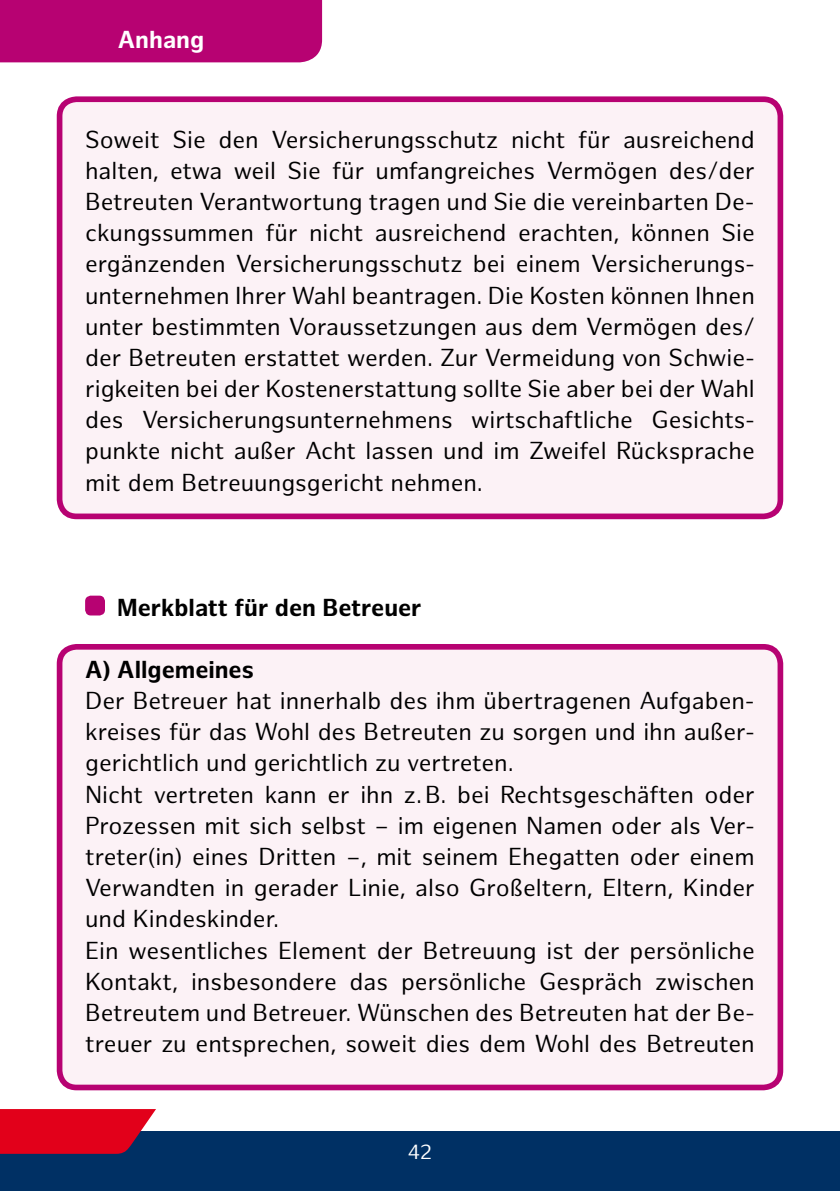
<style>
.page{position:relative;width:840px;height:1191px;background:#fff}
.page>*{position:absolute;margin:0;border:0;box-sizing:border-box;transform-origin:0 0}
.t1{font:24px/31.2px "Hamburg Sans";color:#000;text-align:justify}
.t2{font:700 24px "Hamburg Sans";color:#000}
.t3{font:700 24px "Hamburg Sans";color:#fff}
.t4{font:20px "Hamburg Sans";color:#fff}
</style>
<div class="page">
<div style="left:0;top:1131px;width:839px;height:60px;background:#003064"></div>
<svg style="left:0;top:1109px;width:156px;height:44px;background:#d10925"></svg>
<div style="left:60px;top:647px;width:720px;height:440px;background:#fcf2f6;border-radius:17px"></div>
<div style="left:57px;top:644px;width:725px;height:446px;border:6px solid #b70272;border-radius:17px"></div>
<div style="left:60px;top:99px;width:720px;height:417px;background:#fcf2f6;border-radius:17px"></div>
<div style="left:57px;top:96px;width:725px;height:423px;border:6px solid #b70272;border-radius:17px"></div>
<div style="left:85px;top:595px;width:20px;height:20px;background:#b70272;border-radius:6px"></div>
<div style="left:0;top:0;width:322px;height:62px;background:#b70272"></div>
<p class="t3" style="left:118px;top:26px;width:88px">Anhang</p>
<p class="t1" style="left:85px;top:124px;width:671px">Soweit Sie den Versicherungsschutz nicht für ausreichend halten, etwa weil Sie für umfangreiches Vermögen des/der Betreuten Verantwortung tragen und Sie die vereinbarten De&shy;ckungssummen für nicht ausreichend erachten, können Sie ergänzenden Versicherungsschutz bei einem Versicherungs&shy;unternehmen Ihrer Wahl beantragen. Die Kosten können Ihnen unter bestimmten Voraussetzungen aus dem Vermögen des/ der Betreuten erstattet werden. Zur Vermeidung von Schwie&shy;rigkeiten bei der Kostenerstattung sollte Sie aber bei der Wahl des Versicherungsunternehmens wirtschaftliche Gesichts&shy;punkte nicht außer Acht lassen und im Zweifel Rücksprache mit dem Betreuungsgericht nehmen.</p>
<p class="t2" style="left:117px;top:593px;width:306px">Merkblatt für den Betreuer</p>
<p class="t2" style="left:85px;top:655px;width:170px">A) Allgemeines</p>
<p class="t1" style="left:85px;top:686px;width:671px;text-align:left">Der Betreuer hat innerhalb des ihm übertragenen Aufgaben&shy;kreises für das Wohl des Betreuten zu sorgen und ihn außer&shy;gerichtlich und gerichtlich zu vertreten.<br>Nicht vertreten kann er ihn z.B. bei Rechtsgeschäften oder Prozessen mit sich selbst – im eigenen Namen oder als Ver&shy;treter(in) eines Dritten –, mit seinem Ehegatten oder einem Verwandten in gerader Linie, also Großeltern, Eltern, Kinder und Kindeskinder.<br>Ein wesentliches Element der Betreuung ist der persönliche Kontakt, insbesondere das persönliche Gespräch zwischen Betreutem und Betreuer. Wünschen des Betreuten hat der Be&shy;treuer zu entsprechen, soweit dies dem Wohl des Betreuten</p>
<p class="t4" style="left:407px;top:1140px;width:26px">42</p>
</div>
